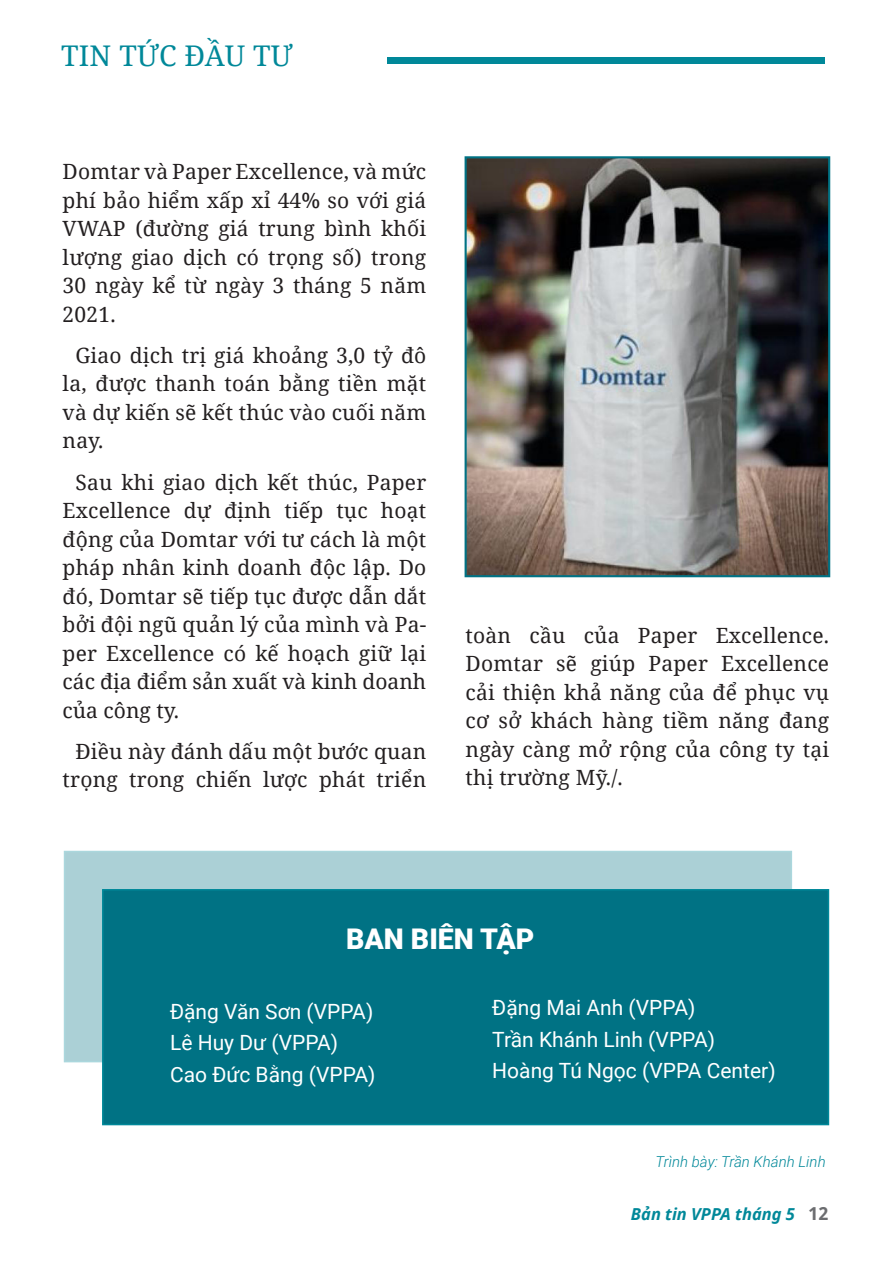
<style>
.page{position:relative;width:893px;height:1263px;background:#fff}
.page>*{position:absolute;margin:0;border:0;box-sizing:border-box;transform-origin:0 0}
.t1{font:28.5px "Noto Serif";letter-spacing:.01em;color:#089}
.t2{font:900 28.5px "Roboto";color:#fff}
.t3{font:21px/28.5px "Noto Serif";letter-spacing:.01em;color:#231f20;text-align:justify}
.t4{font:21px "Roboto";color:#fff}
.t5{font:italic 700 16.5px "Noto Sans";color:#089}
.t6{font:italic 300 15px "Roboto";color:#089}
.s1{font-style:normal;font-size:18px;color:#6c6d70}
</style>
<div class="page">
<div style="left:387px;top:58px;width:437px;height:6px;background:#089"></div>
<div style="left:64px;top:851px;width:728px;height:211px;background:#abd0d6"></div>
<div style="left:102px;top:889px;width:727px;height:236px;background:#007284;border:2px solid #089"></div>
<img style="left:468px;top:159px;width:359px;height:415px">
<div style="left:465px;top:156px;width:365px;height:421px;border:2px solid #007284"></div>
<p class="t1" style="left:61px;top:36px;width:233px">TIN TỨC ĐẦU TƯ</p>
<p class="t3" style="left:63px;top:156px;width:365px">Domtar và Paper Excellence, và mức phí bảo hiểm xấp xỉ 44% so với giá VWAP (đường giá trung bình khối lượng giao dịch có trọng số) trong 30 ngày kể từ ngày 3 tháng 5 năm 2021.</p>
<p class="t3" style="left:63px;top:340px;width:365px;text-indent:13px">Giao dịch trị giá khoảng 3,0 tỷ đô la, được thanh toán bằng tiền mặt và dự kiến sẽ kết thúc vào cuối năm nay.</p>
<p class="t3" style="left:63px;top:467px;width:365px;text-indent:13px">Sau khi giao dịch kết thúc, Paper Excellence dự định tiếp tục hoạt động của Domtar với tư cách là một pháp nhân kinh doanh độc lập. Do đó, Domtar sẽ tiếp tục được dẫn dắt bởi đội ngũ quản lý của mình và Pa&shy;per Excellence có kế hoạch giữ lại các địa điểm sản xuất và kinh doanh của công ty.</p>
<p class="t3" style="left:63px;top:736px;width:365px;text-align:right">Điều này đánh dấu một bước quan trọng trong chiến lược phát triển</p>
<p class="t3" style="left:466px;top:620px;width:365px">toàn cầu của Paper Excellence.<br>Domtar sẽ giúp Paper Excellence cải thiện khả năng của để phục vụ cơ sở khách hàng tiềm năng đang ngày càng mở rộng của công ty tại thị trường Mỹ./.</p>
<p class="t2" style="left:346px;top:919px;width:190px">BAN BIÊN TẬP</p>
<p class="t4" style="left:170px;top:996px;width:205px">Đặng Văn Sơn (VPPA)</p>
<p class="t4" style="left:170px;top:1028px;width:170px">Lê Huy Dư (VPPA)</p>
<p class="t4" style="left:170px;top:1059px;width:207px">Cao Đức Bằng (VPPA)</p>
<p class="t4" style="left:492px;top:993px;width:204px">Đặng Mai Anh (VPPA)</p>
<p class="t4" style="left:492px;top:1024px;width:224px">Trần Khánh Linh (VPPA)</p>
<p class="t4" style="left:492px;top:1056px;width:285px">Hoàng Tú Ngọc (VPPA Center)</p>
<p class="t6" style="left:656px;top:1151px;width:172px">Trình bày: Trần Khánh Linh</p>
<p class="t5" style="left:631px;top:1202px;width:199px">Bản tin VPPA tháng 5 <span class="s1">12</span></p>
</div>
